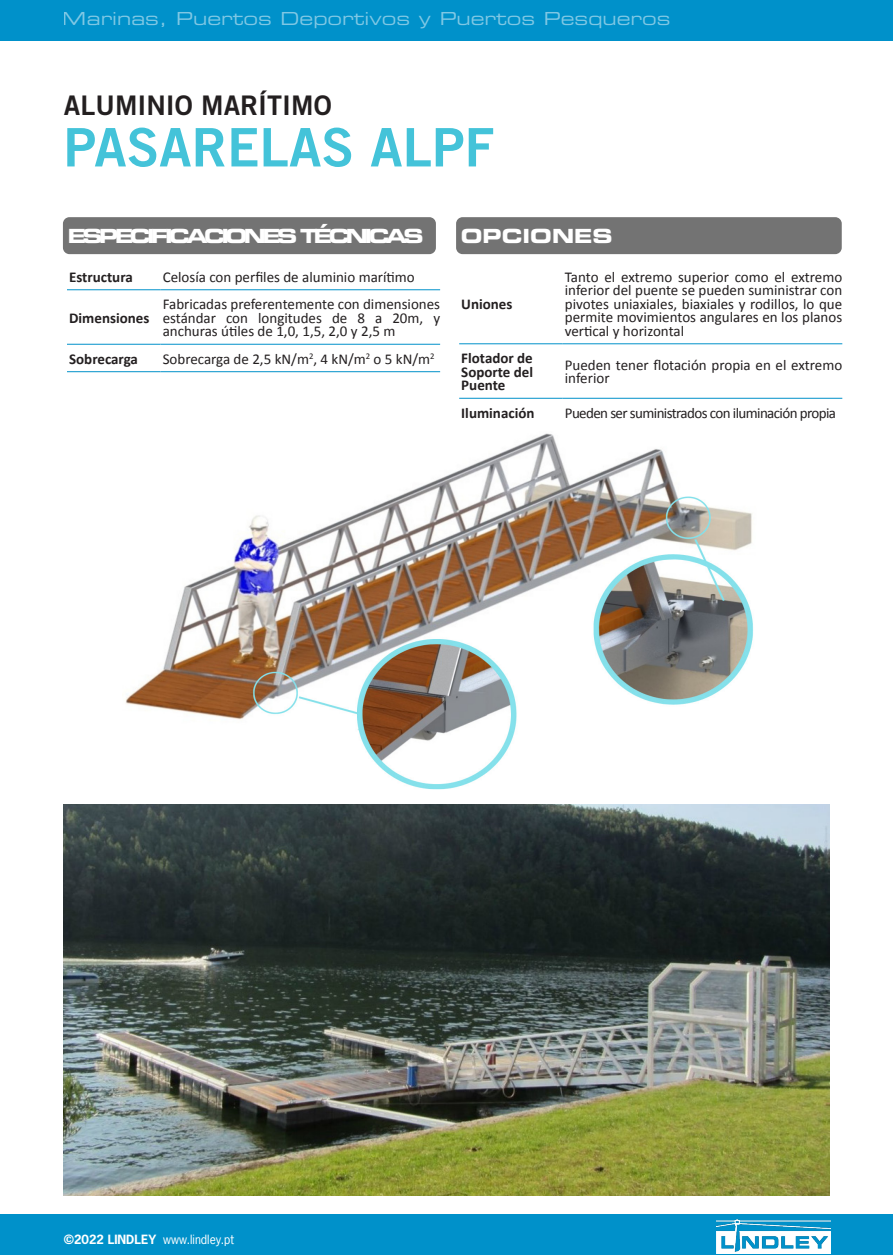
<style>
.page{position:relative;width:893px;height:1255px;background:#fff}
.page>*{position:absolute;margin:0;border:0;box-sizing:border-box;transform-origin:0 0}
.t1{font:53.1px "Trade Gothic LT Std Bd 2";color:#44c3d9}
.t2{font:27px "Trade Gothic LT Std Bd 2";color:#231f20}
.t3{font:19.5px "Eurostile LT Std Bold Ex 2";letter-spacing:-.18em;color:#fff}
.t4{font:19.5px "Eurostile LT Std Bold Ex 2";color:#fff}
.t5{font:18px "Eurostile LT Std Ex 2";color:#fff}
.t6{font:15px/13.5px "Calibri";color:#231f20;text-align:justify}
.TAULA_PEQUE_1{font:700 15px/13.5px "Calibri";color:#231f20;text-align:justify}
.t7{font:15px "Calibri";letter-spacing:-.04em;color:#231f20}
.t8{font:12px "News Gothic Std";color:#fff}
.s1{font-weight:700}
</style>
<div class="page">
<div style="left:0;top:1214px;width:893px;height:40px;background:#0091ca"></div>
<div style="left:0;top:0;width:893px;height:40px;background:#0091ca"></div>
<div style="left:63px;top:217px;width:373px;height:37px;background:#737373;border-radius:6px"></div>
<hr style="left:67px;top:289px;width:94px;height:1px;background:#0091ca">
<hr style="left:161px;top:289px;width:279px;height:1px;background:#0091ca">
<hr style="left:67px;top:344px;width:94px;height:1px;background:#0091ca">
<hr style="left:161px;top:344px;width:279px;height:1px;background:#0091ca">
<hr style="left:67px;top:371px;width:94px;height:1px;background:#0091ca">
<hr style="left:161px;top:371px;width:279px;height:1px;background:#0091ca">
<hr style="left:459px;top:343px;width:104px;height:1px;background:#0091ca">
<hr style="left:563px;top:343px;width:279px;height:1px;background:#0091ca">
<hr style="left:459px;top:398px;width:104px;height:1px;background:#0091ca">
<hr style="left:563px;top:398px;width:279px;height:1px;background:#0091ca">
<div style="left:456px;top:217px;width:386px;height:37px;background:#737373;border-radius:6px"></div>
<img style="left:64px;top:804px;width:765px;height:391px">
<img style="left:125px;top:433px;width:628px;height:357px">
<div style="left:717px;top:1218px;width:113px;height:36px;background:#fff"></div>
<img style="left:717px;top:1218px;width:113px;height:34px">
<p class="t5" style="left:63px;top:6px;width:609px">Marinas, Puertos Deportivos y Puertos Pesqueros</p>
<p class="t2" style="left:64px;top:89px;width:269px">ALUMINIO MARÍTIMO</p>
<p class="t1" style="left:64px;top:114px;width:432px">PASARELAS ALPF</p>
<p class="t3" style="left:68px;top:222px;width:358px">ESPECIFICACIONES TÉCNICAS</p>
<p class="TAULA_PEQUE_1" style="left:69px;top:270px;width:65px">Estructura</p>
<p class="t6" style="left:163px;top:270px;width:254px">Celosía con perfiles de aluminio marítimo</p>
<p class="TAULA_PEQUE_1" style="left:69px;top:311px;width:82px">Dimensiones</p>
<p class="t6" style="left:163px;top:297px;width:279px">Fabricadas preferentemente con dimensiones estándar con longitudes de 8 a 20m, y anchuras útiles de 1,0, 1,5, 2,0 y 2,5 m</p>
<p class="TAULA_PEQUE_1" style="left:69px;top:352px;width:70px">Sobrecarga</p>
<p class="t6" style="left:163px;top:352px;width:273px">Sobrecarga de 2,5 kN/m<sup>2</sup>, 4 kN/m<sup>2</sup> o 5 kN/m<sup>2</sup></p>
<p class="t4" style="left:461px;top:222px;width:153px">OPCIONES</p>
<p class="TAULA_PEQUE_1" style="left:461px;top:297px;width:53px">Uniones</p>
<p class="t6" style="left:565px;top:270px;width:279px">Tanto el extremo superior como el extremo inferior del puente se pueden suministrar con pivotes uniaxiales, biaxiales y rodillos, lo que permite movimientos angulares en los planos vertical y horizontal</p>
<p class="TAULA_PEQUE_1" style="left:461px;top:351px;width:73px">Flotador de Soporte del Puente</p>
<p class="t6" style="left:565px;top:358px;width:279px">Pueden tener flotación propia en el extremo inferior</p>
<p class="TAULA_PEQUE_1" style="left:461px;top:406px;width:75px">Iluminación</p>
<p class="t7" style="left:565px;top:403px;width:273px">Pueden ser suministrados con iluminación propia</p>
<p class="t8" style="left:64px;top:1231px;width:172px"><span class="s1">©2022 LINDLEY</span> www.lindley.pt</p>
</div>
